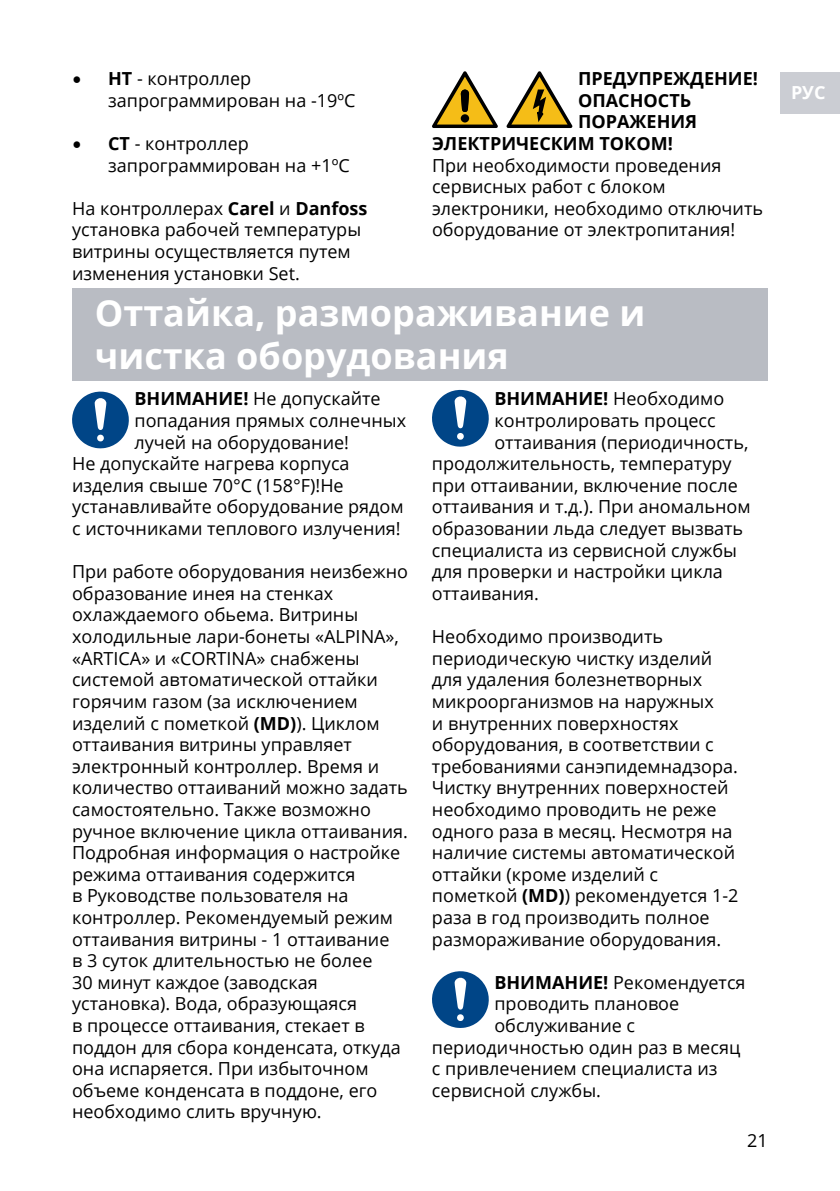
<style>
.page{position:relative;width:840px;height:1191px;background:#fff}
.page>*{position:absolute;margin:0;border:0;box-sizing:border-box;transform-origin:0 0}
.t1{font:700 36px/43.2px "Open Sans";color:#fff}
.t2{font:18px/21.6px "Open Sans";color:#000}
.t3{font:700 18px "Open Sans";color:#000}
.t4{font:700 18px "Open Sans";color:#fff}
.t5{font:18px "Open Sans";color:#000}
.s1{font-family:"Minion Pro";font-weight:700;font-size:24px}
.s2{font-weight:700}
</style>
<div class="page">
<div style="left:780px;top:72px;width:59px;height:41px;background:#cbcdd3"></div>
<svg style="left:432px;top:71px;width:65px;height:57px"></svg>
<svg style="left:506px;top:71px;width:66px;height:57px"></svg>
<div style="left:72px;top:288px;width:695px;height:92px;background:#b9bcc3"></div>
<svg style="left:72px;top:391px;width:57px;height:57px"></svg>
<svg style="left:432px;top:389px;width:57px;height:58px"></svg>
<svg style="left:432px;top:971px;width:57px;height:57px"></svg>
<p class="t2" style="left:108px;top:67px;width:249px;text-indent:-36px"><span class="s1">•</span> <span class="s2">НТ</span> - контроллер запрограммирован на -19ºС</p>
<p class="t2" style="left:108px;top:132px;width:243px;text-indent:-36px"><span class="s1">•</span> <span class="s2">СТ</span> - контроллер запрограммирован на +1ºС</p>
<p class="t2" style="left:72px;top:197px;width:297px">На контроллерах <span class="s2">Carel</span> и <span class="s2">Danfoss </span>установка рабочей температуры витрины осуществляется путем изменения установки Set.</p>
<p class="t3" style="left:577px;top:66px;width:181px">ПРЕДУПРЕЖДЕНИЕ!</p>
<p class="t3" style="left:577px;top:87px;width:115px">ОПАСНОСТЬ</p>
<p class="t3" style="left:577px;top:109px;width:121px">ПОРАЖЕНИЯ</p>
<p class="t3" style="left:432px;top:131px;width:242px">ЭЛЕКТРИЧЕСКИМ ТОКОМ!</p>
<p class="t2" style="left:432px;top:154px;width:332px">При необходимости проведения сервисных работ с блоком электроники, необходимо отключить оборудование от электропитания!</p>
<h1 class="t1" style="left:95px;top:291px;width:552px">Оттайка, размораживание и чистка оборудования</h1>
<p class="t2" style="left:134px;top:387px;width:247px"><span class="s2">ВНИМАНИЕ!</span> Не допускайте</p>
<p class="t2" style="left:134px;top:409px;width:273px">попадания прямых солнечных</p>
<p class="t2" style="left:134px;top:431px;width:216px">лучей на оборудование!</p>
<p class="t2" style="left:72px;top:452px;width:279px">Не допускайте нагрева корпуса</p>
<p class="t2" style="left:72px;top:474px;width:273px">изделия свыше 70°С (158°F)!Не</p>
<p class="t2" style="left:72px;top:495px;width:333px">устанавливайте оборудование рядом</p>
<p class="t2" style="left:72px;top:517px;width:330px">с источниками теплового излучения!</p>
<p class="t2" style="left:72px;top:560px;width:337px">При работе оборудования неизбежно образование инея на стенках охлаждаемого обьема. Витрины холодильные лари-бонеты «ALPINA», «ARTICA» и «CORTINA» снабжены системой автоматической оттайки горячим газом (за исключением изделий с пометкой <span class="s2">(MD)</span>). Циклом оттаивания витрины управляет электронный контроллер. Время и количество оттаиваний можно задать самостоятельно. Также возможно ручное включение цикла оттаивания.<br>Подробная информация о настройке режима оттаивания содержится<br>в Руководстве пользователя на контроллер. Рекомендуемый режим оттаивания витрины - 1 оттаивание<br>в 3 суток длительностью не более<br>30 минут каждое (заводская установка). Вода, образующаяся<br>в процессе оттаивания, стекает в поддон для сбора конденсата, откуда она испаряется. При избыточном объеме конденсата в поддоне, его необходимо слить вручную.</p>
<p class="t2" style="left:494px;top:387px;width:231px"><span class="s2">ВНИМАНИЕ!</span> Необходимо</p>
<p class="t2" style="left:494px;top:409px;width:223px">контролировать процесс</p>
<p class="t2" style="left:494px;top:431px;width:255px">оттаивания (периодичность,</p>
<p class="t2" style="left:432px;top:452px;width:301px">продолжительность, температуру</p>
<p class="t2" style="left:432px;top:474px;width:307px">при оттаивании, включение после</p>
<p class="t2" style="left:432px;top:495px;width:320px">оттаивания и т.д.). При аномальном</p>
<p class="t2" style="left:432px;top:517px;width:312px">образовании льда следует вызвать</p>
<p class="t2" style="left:432px;top:539px;width:306px">специалиста из сервисной службы</p>
<p class="t2" style="left:432px;top:560px;width:292px">для проверки и настройки цикла</p>
<p class="t2" style="left:432px;top:582px;width:108px">оттаивания.</p>
<p class="t2" style="left:432px;top:625px;width:308px">Необходимо производить периодическую чистку изделий для удаления болезнетворных микроорганизмов на наружных<br>и внутренних поверхностях оборудования, в соответствии с требованиями санэпидемнадзора.<br>Чистку внутренних поверхностей необходимо проводить не реже одного раза в месяц. Несмотря на наличие системы автоматической оттайки (кроме изделий с пометкой <span class="s2">(MD)</span>) рекомендуется 1-2 раза в год производить полное размораживание оборудования.</p>
<p class="t2" style="left:494px;top:971px;width:252px"><span class="s2">ВНИМАНИЕ!</span> Рекомендуется</p>
<p class="t2" style="left:494px;top:992px;width:186px">проводить плановое</p>
<p class="t2" style="left:494px;top:1014px;width:142px">обслуживание с</p>
<p class="t2" style="left:432px;top:1035px;width:309px">периодичностью один раз в месяц</p>
<p class="t2" style="left:432px;top:1057px;width:287px">с привлечением специалиста из</p>
<p class="t2" style="left:432px;top:1079px;width:170px">сервисной службы.</p>
<p class="t5" style="left:746px;top:1128px;width:22px">21</p>
<p class="t4" style="left:790px;top:80px;width:36px">РУС</p>
</div>
